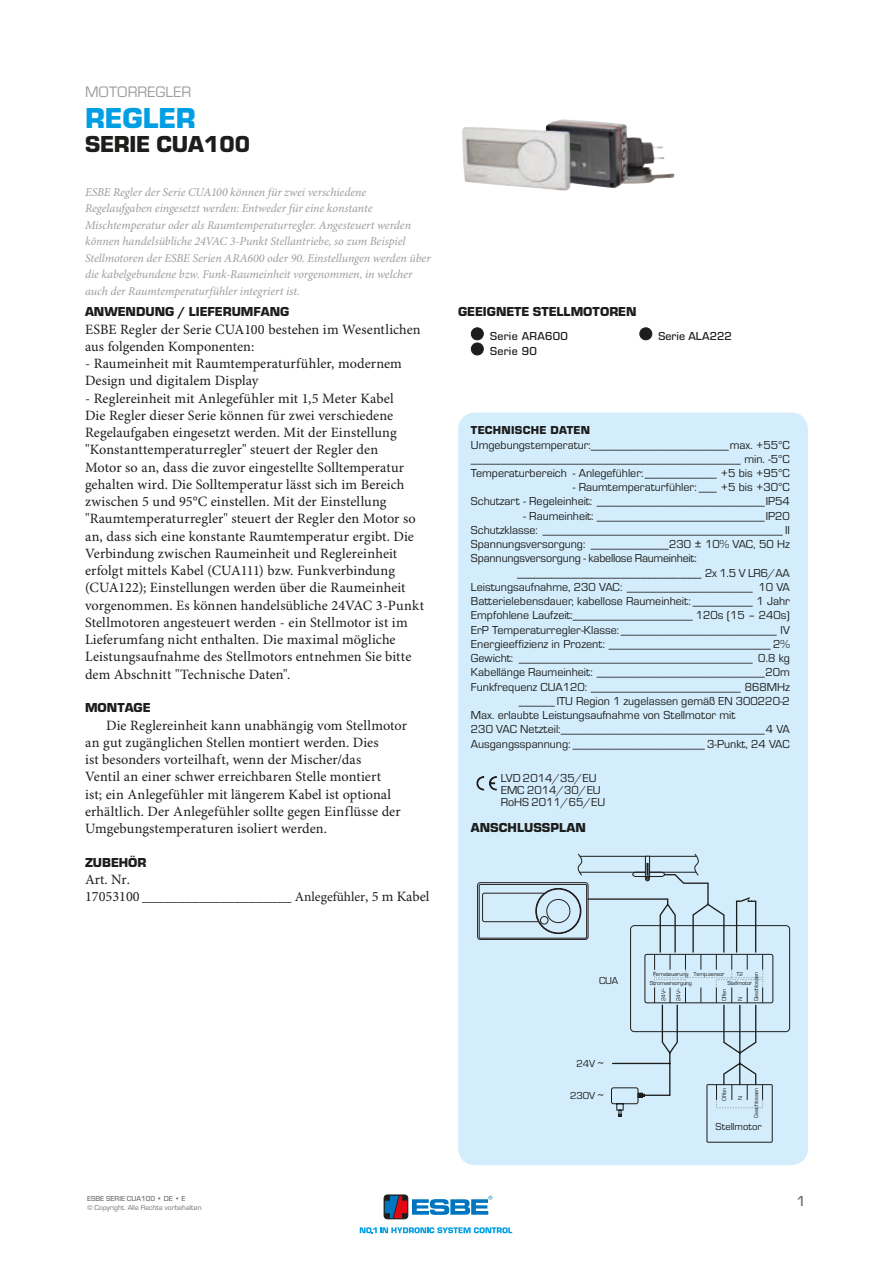
<style>
.page{position:relative;width:893px;height:1263px;background:#fff}
.page>*{position:absolute;margin:0;border:0;box-sizing:border-box;transform-origin:0 0}
.t1{font:700 30px "ESBE Eurostile";color:#009fe3}
.t2{font:700 24px "ESBE Eurostile";letter-spacing:-.01em;color:#1d1d1b}
.t3{font:15.75px "ESBE Eurostile";color:#9d9d9d}
.t4{font:500 15px "ESBE Eurostile";color:#70706f}
.t5{font:14.25px/17.2px "Minion Pro";letter-spacing:.005em;color:#1d1d1b}
.t6{font:700 13.5px "ESBE Eurostile";color:#1d1d1b}
.t7{font:12px/14.2px "ESBE Eurostile";color:#1d1d1b;text-align:justify}
.t8{font:italic 12px/16.5px "Minion Pro";letter-spacing:-.005em;color:#9d9d9d}
.t9{font:500 12px/15.1px "ESBE Eurostile";letter-spacing:.025em;color:#1d1d1b}
.t10{font:700 12px "ESBE Eurostile";letter-spacing:.025em;color:#1d1d1b}
.t11{font:500 12px "ESBE Eurostile";color:#1d1d1b}
.t12{font:10.5px "ESBE Eurostile";color:#1d1d1b}
.t13{font:7.5px "ESBE Eurostile";color:#70706f}
.t14{font:500 7.5px "ESBE Eurostile";color:#70706f}
.t15{font:6px "ESBE Eurostile";letter-spacing:-.02em;color:#1d1d1b}
.s1{font-size:13.5px}
.s2{font-size:12px}
</style>
<div class="page">
<div style="left:458px;top:412px;width:350px;height:753px;background:#d4edfc;border-radius:17px"></div>
<svg style="left:551px;top:119px;width:11px;height:4px"></svg>
<div style="left:630px;top:925px;width:160px;height:107px;border:1px solid #1d1d1b;border-radius:4px"></div>
<div style="left:707px;top:1084px;width:65px;height:58px;border:1px solid #1d1d1b"></div>
<svg style="left:716px;top:1085px;width:1px;height:15px"></svg>
<div style="left:645px;top:954px;width:128px;height:49px;border:1px solid #1d1d1b;border-radius:2px"></div>
<svg style="left:716px;top:988px;width:1px;height:15px"></svg>
<svg style="left:701px;top:987px;width:1px;height:16px"></svg>
<svg style="left:685px;top:988px;width:1px;height:15px"></svg>
<svg style="left:687px;top:977px;width:45px;height:1px"></svg>
<svg style="left:611px;top:987px;width:68px;height:130px"></svg>
<svg style="left:477px;top:853px;width:248px;height:117px"></svg>
<svg style="left:723px;top:987px;width:40px;height:113px"></svg>
<svg style="left:731px;top:897px;width:32px;height:73px"></svg>
<div style="left:471px;top:328px;width:12px;height:12px;background:#1d1d1b;border-radius:50%"></div>
<div style="left:471px;top:327px;width:13px;height:13px;border:1px solid #1d1d1b;border-radius:50%"></div>
<div style="left:471px;top:343px;width:12px;height:12px;background:#1d1d1b;border-radius:50%"></div>
<div style="left:471px;top:343px;width:13px;height:12px;border:1px solid #1d1d1b;border-radius:50%"></div>
<div style="left:640px;top:328px;width:12px;height:12px;background:#1d1d1b;border-radius:50%"></div>
<div style="left:639px;top:327px;width:13px;height:13px;border:1px solid #1d1d1b;border-radius:50%"></div>
<svg style="left:476px;top:776px;width:21px;height:15px"></svg>
<svg style="left:360px;top:1227px;width:152px;height:6px"></svg>
<div style="left:384px;top:1195px;width:24px;height:24px;border:1px solid #1d1d1b;border-radius:3px"></div>
<svg style="left:385px;top:1196px;width:107px;height:22px"></svg>
<p class="t3" style="left:85px;top:83px;width:108px">MOTORREGLER</p>
<h1 class="t1" style="left:85px;top:102px;width:112px">REGLER</h1>
<h2 class="t2" style="left:85px;top:131px;width:167px">SERIE CUA100</h2>
<p class="t8" style="left:85px;top:184px;width:347px">ESBE Regler der Serie CUA100 können für zwei verschiedene Regelaufgaben eingesetzt werden: Entweder für eine konstante Mischtemperatur oder als Raumtemperaturregler. Angesteuert werden können handelsübliche 24VAC 3-Punkt Stellantriebe, so zum Beispiel Stellmotoren der ESBE Serien ARA600 oder 90. Einstellungen werden über die kabelgebundene bzw. Funk-Raumeinheit vorgenommen, in welcher auch der Raumtemperaturfühler integriert ist.</p>
<p class="t6" style="left:85px;top:304px;width:206px">ANWENDUNG / LIEFERUMFANG</p>
<p class="t5" style="left:85px;top:321px;width:337px">ESBE Regler der Serie CUA100 bestehen im Wesentlichen aus folgenden Komponenten:</p>
<p class="t5" style="left:85px;top:355px;width:318px">- Raumeinheit mit Raumtemperaturfühler, modernem<br>Design und digitalem Display</p>
<p class="t5" style="left:85px;top:390px;width:340px">- Reglereinheit mit Anlegefühler mit 1,5 Meter Kabel<br>Die Regler dieser Serie können für zwei verschiedene Regelaufgaben eingesetzt werden. Mit der Einstellung "Konstanttemperaturregler" steuert der Regler den<br>Motor so an, dass die zuvor eingestellte Solltemperatur gehalten wird. Die Solltemperatur lässt sich im Bereich zwischen 5 und 95°C einstellen. Mit der Einstellung "Raumtemperaturregler" steuert der Regler den Motor so an, dass sich eine konstante Raumtemperatur ergibt. Die Verbindung zwischen Raumeinheit und Reglereinheit erfolgt mittels Kabel (CUA111) bzw. Funkverbindung (CUA122); Einstellungen werden über die Raumeinheit vorgenommen. Es können handelsübliche 24VAC 3-Punkt Stellmotoren angesteuert werden - ein Stellmotor ist im Lieferumfang nicht enthalten. Die maximal mögliche Leistungsaufnahme des Stellmotors entnehmen Sie bitte dem Abschnitt "Technische Daten".</p>
<p class="t6" style="left:85px;top:700px;width:67px">MONTAGE</p>
<p class="t5" style="left:85px;top:717px;width:324px;text-indent:21px">Die Reglereinheit kann unabhängig vom Stellmotor an gut zugänglichen Stellen montiert werden. Dies<br>ist besonders vorteilhaft, wenn der Mischer/das<br>Ventil an einer schwer erreichbaren Stelle montiert<br>ist; ein Anlegefühler mit längerem Kabel ist optional erhältlich. Der Anlegefühler sollte gegen Einflüsse der Umgebungstemperaturen isoliert werden.</p>
<p class="t6" style="left:85px;top:855px;width:63px">ZUBEHÖR</p>
<p class="t5" style="left:85px;top:871px;width:346px">Art. Nr.<br>17053100 _____________________ <span class="s1">Anlegefühler</span>, 5 m Kabel</p>
<p class="t14" style="left:87px;top:1194px;width:100px">ESBE SERIE CUA100 • DE • E</p>
<p class="t13" style="left:87px;top:1203px;width:116px">© Copyright. Alle Rechte vorbehalten</p>
<p class="t6" style="left:458px;top:304px;width:180px">GEEIGNETE STELLMOTOREN</p>
<p class="t9" style="left:490px;top:329px;width:80px">Serie ARA600<br>Serie 90</p>
<p class="t11" style="left:659px;top:330px;width:75px">Serie ALA222</p>
<p class="t10" style="left:471px;top:424px;width:121px">TECHNISCHE DATEN</p>
<p class="t7" style="left:471px;top:438px;width:320px">Umgebungstemperatur:_______________________max. +55°C _____________________________________________ min. -5°C Temperaturbereich - Anlegefühler:____________ +5 bis +95°C</p>
<p class="t7" style="left:471px;top:480px;width:320px;text-align:right">- Raumtemperaturfühler: ___ +5 bis +30°C<br>Schutzart - Regeleinheit: ____________________________IP54</p>
<p class="t7" style="left:471px;top:509px;width:320px;text-indent:52px">- Raumeinheit: ____________________________IP20<br>Schutzklasse: ________________________________________ II Spannungsversorgung: _____________230 ± 10% VAC, 50 Hz Spannungsversorgung - kabellose Raumeinheit:</p>
<p class="t7" style="left:517px;top:566px;width:274px">________________________________ 2x 1.5 V LR6/AA</p>
<p class="t7" style="left:471px;top:580px;width:320px">Leistungsaufnahme, 230 VAC: _____________________ 10 VA</p>
<p class="t7" style="left:471px;top:594px;width:320px">Batterielebensdauer, kabellose Raumeinheit: __________ 1 Jahr</p>
<p class="t7" style="left:471px;top:609px;width:320px">Empfohlene Laufzeit:____________________ 120s (15 ‒ 240s)</p>
<p class="t7" style="left:471px;top:623px;width:320px">ErP Temperaturregler-Klasse: __________________________ IV</p>
<p class="t7" style="left:471px;top:637px;width:320px">Energieeffizienz in Prozent: ___________________________ 2%</p>
<p class="t7" style="left:471px;top:651px;width:320px">Gewicht: _______________________________________ 0.8 kg</p>
<p class="t7" style="left:471px;top:665px;width:320px">Kabellänge Raumeinheit: ____________________________20m</p>
<p class="t7" style="left:471px;top:680px;width:320px">Funkfrequenz CUA120: _________________________ 868MHz</p>
<p class="t7" style="left:519px;top:694px;width:272px">______ ITU Region 1 zugelassen gemäß EN 300220-2</p>
<p class="t7" style="left:471px;top:708px;width:266px">Max. erlaubte Leistungsaufnahme von Stellmotor mit</p>
<p class="t7" style="left:471px;top:722px;width:320px">230 VAC Netzteil:__________________________________4 VA</p>
<p class="t7" style="left:471px;top:737px;width:320px">Ausgangsspannung: ______________________ 3-Punkt, 24 VAC</p>
<p class="t7" style="left:501px;top:773px;width:106px;line-height:12px;text-align:left">LVD 2014/35/EU<br>EMC 2014/30/EU<br>RoHS 2011/65/EU</p>
<p class="t6" style="left:471px;top:820px;width:116px">ANSCHLUSSPLAN</p>
<p class="t12" style="left:599px;top:974px;width:21px">CUA</p>
<p class="t12" style="left:576px;top:1058px;width:29px">24V <span class="s2">∼</span></p>
<p class="t12" style="left:570px;top:1090px;width:35px">230V <span class="s2">∼</span></p>
<p class="t15" style="left:737px;top:971px;width:8px">T2</p>
<p class="t15" style="left:753px;top:1001px;width:31px;rotate:-90deg">Geschlossen</p>
<p class="t15" style="left:653px;top:971px;width:73px">Fernsteuerung Temp.sensor</p>
<p class="t15" style="left:650px;top:979px;width:44px">Stromversorgung</p>
<p class="t15" style="left:727px;top:979px;width:26px">Stellmotor</p>
<p class="t15" style="left:660px;top:1001px;width:15px;rotate:-90deg">24V∼</p>
<p class="t15" style="left:675px;top:1001px;width:15px;rotate:-90deg">24V∼</p>
<p class="t15" style="left:737px;top:1001px;width:6px;rotate:-90deg">N</p>
<p class="t15" style="left:721px;top:1001px;width:14px;rotate:-90deg">Offen</p>
<p class="t15" style="left:721px;top:1101px;width:15px;rotate:-90deg">Offen</p>
<p class="t15" style="left:753px;top:1118px;width:32px;rotate:-90deg">Geschlossen</p>
<p class="t15" style="left:737px;top:1100px;width:6px;rotate:-90deg">N</p>
<p class="t12" style="left:715px;top:1120px;width:48px">Stellmotor</p>
<p class="t4" style="left:796px;top:1193px;width:11px">1</p>
</div>
